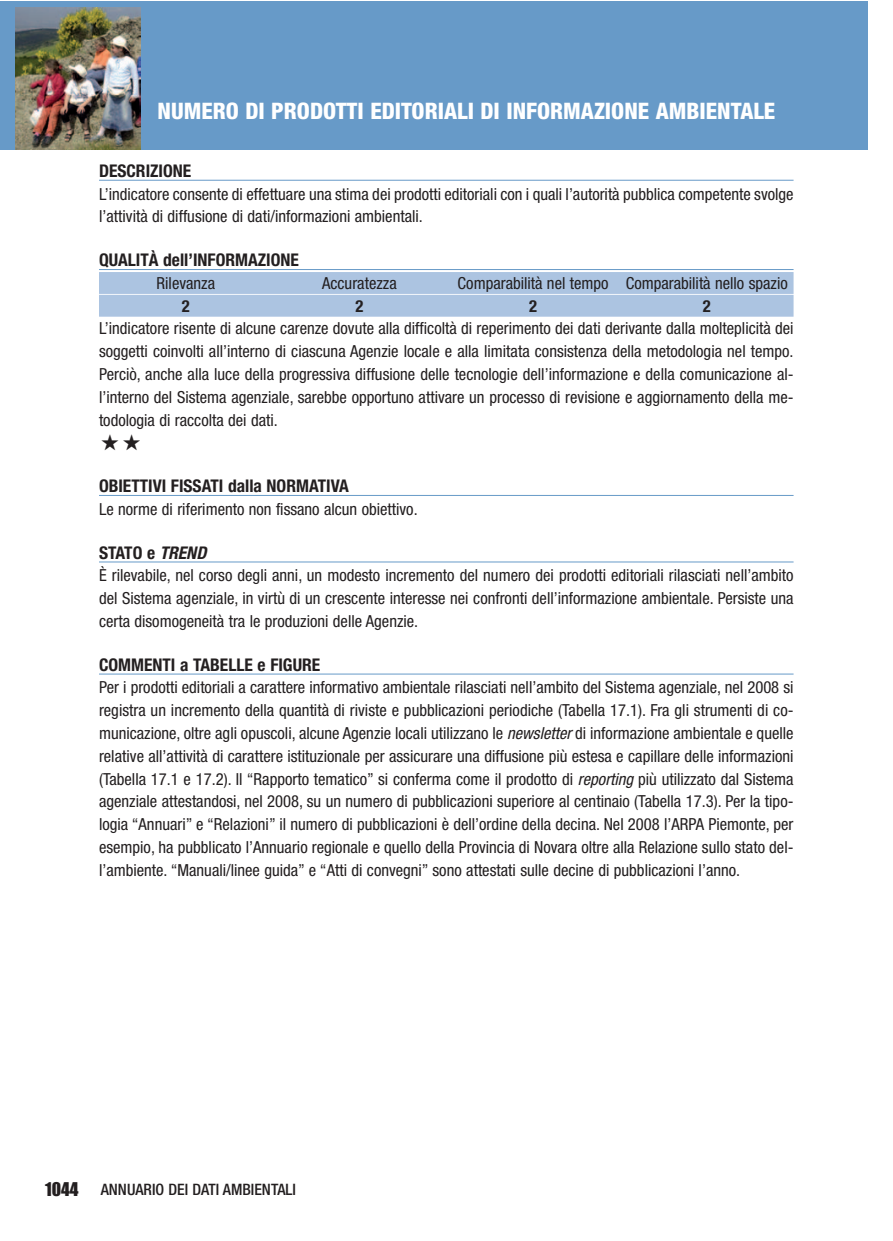
<style>
.page{position:relative;width:893px;height:1241px;background:#fff}
.page>*{position:absolute;margin:0;border:0;box-sizing:border-box;transform-origin:0 0}
.t1{font:800 condensed 22.75px "Helvetica Neue";color:#fff}
.t2{font:700 condensed 17.5px "Helvetica Neue";color:#231f20}
.t3{font:17.5px "Impact";color:#231f20}
.t4{font:condensed 16.62px/22.8px "Helvetica Neue";color:#231f20;text-align:justify}
.t5{font:700 condensed 16.62px "Helvetica Neue";color:#231f20}
.t6{font:500 condensed 15.75px "Helvetica Neue";color:#231f20}
.s1{font-style:italic}
</style>
<div class="page">
<hr style="left:99px;top:180px;width:694px;height:1px;background:#679ac8">
<hr style="left:99px;top:269px;width:694px;height:1px;background:#679ac8">
<div style="left:99px;top:272px;width:694px;height:22px;background:#acc4e1"></div>
<div style="left:99px;top:295px;width:694px;height:21px;background:#acc4e1"></div>
<hr style="left:99px;top:495px;width:694px;height:1px;background:#679ac8">
<hr style="left:99px;top:561px;width:694px;height:1px;background:#679ac8">
<hr style="left:99px;top:673px;width:694px;height:1px;background:#679ac8">
<div style="left:0;top:1px;width:868px;height:148px;background:#679ac8"></div>
<img style="left:16px;top:8px;width:124px;height:141px">
<h1 class="t1" style="left:158px;top:102px;width:619px">NUMERO DI PRODOTTI EDITORIALI DI INFORMAZIONE AMBIENTALE</h1>
<p class="t2" style="left:99px;top:164px;width:94px">DESCRIZIONE</p>
<p class="t4" style="left:99px;top:184px;width:696px">L’indicatore consente di effettuare una stima dei prodotti editoriali con i quali l’autorità pubblica competente svolge l’attività di diffusione di dati/informazioni ambientali.</p>
<p class="t2" style="left:99px;top:254px;width:201px">QUALITÀ dell’INFORMAZIONE</p>
<p class="t4" style="left:157px;top:273px;width:60px">Rilevanza</p>
<p class="t4" style="left:322px;top:273px;width:76px">Accuratezza</p>
<p class="t4" style="left:458px;top:273px;width:332px">Comparabilità nel tempo Comparabilità nello spazio</p>
<p class="t5" style="left:182px;top:300px;width:9px">2</p>
<p class="t5" style="left:355px;top:300px;width:9px">2</p>
<p class="t5" style="left:529px;top:300px;width:9px">2</p>
<p class="t5" style="left:703px;top:300px;width:9px">2</p>
<p class="t4" style="left:99px;top:318px;width:696px">L’indicatore risente di alcune carenze dovute alla difficoltà di reperimento dei dati derivante dalla molteplicità dei soggetti coinvolti all’interno di ciascuna Agenzie locale e alla limitata consistenza della metodologia nel tempo.<br>Perciò, anche alla luce della progressiva diffusione delle tecnologie dell’informazione e della comunicazione al&shy;l’interno del Sistema agenziale, sarebbe opportuno attivare un processo di revisione e aggiornamento della me&shy;todologia di raccolta dei dati.</p>
<p class="t2" style="left:99px;top:479px;width:251px">OBIETTIVI FISSATI dalla NORMATIVA</p>
<p class="t4" style="left:99px;top:499px;width:320px">Le norme di riferimento non fissano alcun obiettivo.</p>
<p class="t2" style="left:99px;top:546px;width:112px">STATO e <span class="s1">TREND</span></p>
<p class="t4" style="left:99px;top:565px;width:696px">È rilevabile, nel corso degli anni, un modesto incremento del numero dei prodotti editoriali rilasciati nell’ambito del Sistema agenziale, in virtù di un crescente interesse nei confronti dell’informazione ambientale. Persiste una certa disomogeneità tra le produzioni delle Agenzie.</p>
<p class="t2" style="left:99px;top:658px;width:223px">COMMENTI a TABELLE e FIGURE</p>
<p class="t4" style="left:99px;top:677px;width:696px">Per i prodotti editoriali a carattere informativo ambientale rilasciati nell’ambito del Sistema agenziale, nel 2008 si registra un incremento della quantità di riviste e pubblicazioni periodiche (Tabella 17.1). Fra gli strumenti di co&shy;municazione, oltre agli opuscoli, alcune Agenzie locali utilizzano le <span class="s1">newsletter</span>di informazione ambientale e quelle relative all’attività di carattere istituzionale per assicurare una diffusione più estesa e capillare delle informazioni (Tabella 17.1 e 17.2). Il “Rapporto tematico” si conferma come il prodotto di <span class="s1">reporting</span>più utilizzato dal Sistema agenziale attestandosi, nel 2008, su un numero di pubblicazioni superiore al centinaio (Tabella 17.3). Per la tipo&shy;logia “Annuari” e “Relazioni” il numero di pubblicazioni è dell’ordine della decina. Nel 2008 l’ARPA Piemonte, per esempio, ha pubblicato l’Annuario regionale e quello della Provincia di Novara oltre alla Relazione sullo stato del&shy;l’ambiente. “Manuali/linee guida” e “Atti di convegni” sono attestati sulle decine di pubblicazioni l’anno.</p>
<p class="t3" style="left:45px;top:1183px;width:35px">1044</p>
<p class="t6" style="left:101px;top:1183px;width:197px">ANNUARIO DEI DATI AMBIENTALI</p>
</div>
